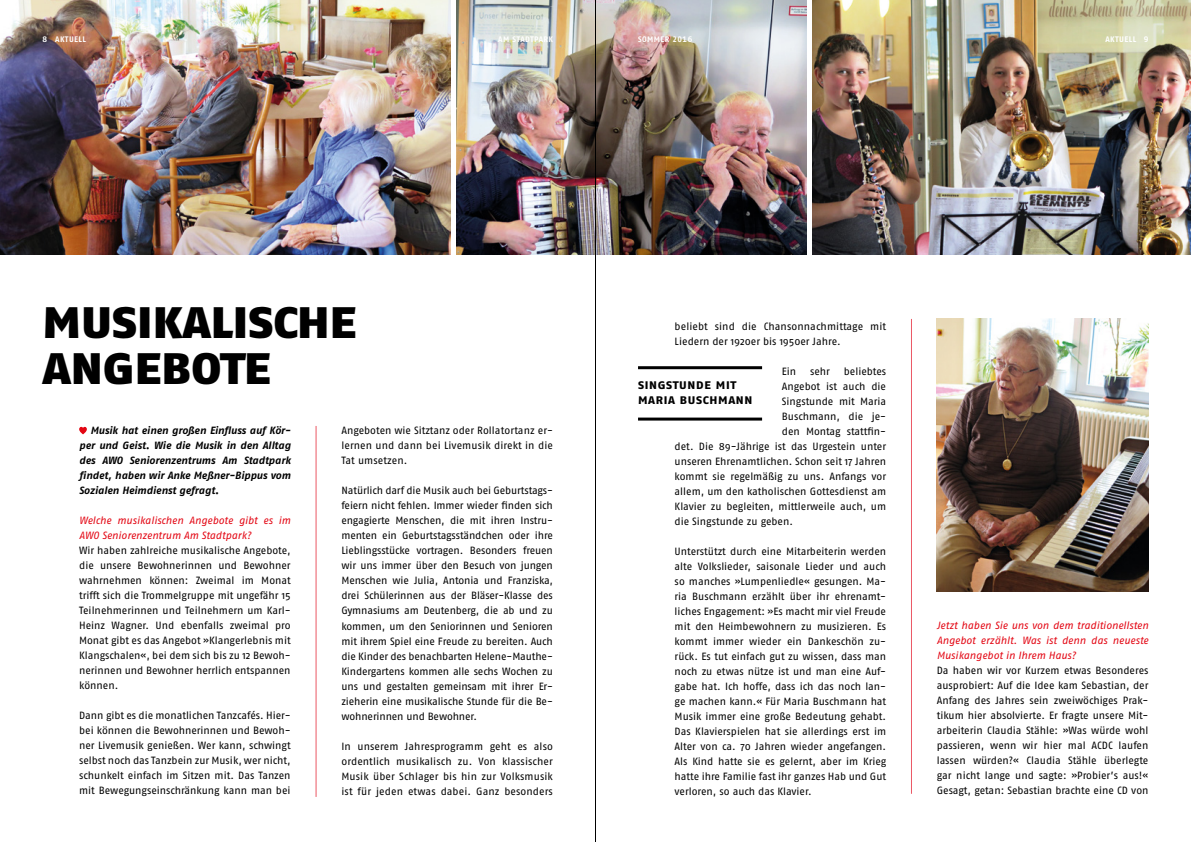
<style>
.page{position:relative;width:1191px;height:842px;background:#fff}
.page>*{position:absolute;margin:0;border:0;box-sizing:border-box;transform-origin:0 0}
.t1{font:900 44px/46.3px "Fago Ex";color:#000}
.t2{font:800 11px/15px "Fago Ex";letter-spacing:.06em;color:#000}
.t3{font:10.5px/15px "Fago No";color:#000;text-align:justify}
.t4{font:italic 700 10.5px/15px "Fago No";color:#000;text-align:justify}
.t5{font:italic 10.5px/15px "Fago No";letter-spacing:-.005em;color:#e30613}
.t6{font:8px "Fago No Bold TF";letter-spacing:.05em;color:#fff}
</style>
<div class="page">
<img style="left:812px;top:0;width:379px;height:254px">
<img style="left:0;top:0;width:451px;height:254px">
<img style="left:456px;top:0;width:351px;height:254px">
<svg style="left:79px;top:427px;width:8px;height:7px"></svg>
<hr style="left:638px;top:366px;width:124px;height:3px;background:#000">
<hr style="left:638px;top:418px;width:124px;height:3px;background:#000">
<hr style="left:316px;top:426px;width:1px;height:371px;background:#eb5764">
<hr style="left:911px;top:319px;width:1px;height:475px;background:#eb5764">
<img style="left:936px;top:319px;width:212px;height:272px">
<hr style="left:595px;top:0;width:1px;height:842px;background:#000">
<p class="t6" style="left:43px;top:35px;width:45px">8 AKTUELL</p>
<p class="t6" style="left:1105px;top:35px;width:44px">AKTUELL 9</p>
<p class="t6" style="left:498px;top:35px;width:56px">AM STADTPARK</p>
<p class="t6" style="left:638px;top:35px;width:56px">SOMMER 2016</p>
<h1 class="t1" style="left:43px;top:298px;width:315px">MUSIKALISCHE<br>ANGEBOTE</h1>
<p class="t4" style="left:79px;top:423px;width:213px;text-indent:11px">Musik hat einen großen Einfluss auf Kör&shy;per und Geist. Wie die Musik in den Alltag des AWO Seniorenzentrums Am Stadtpark findet, haben wir Anke Meßner-Bippus vom Sozialen Heimdienst gefragt.</p>
<p class="t5" style="left:79px;top:513px;width:213px">Welche musikalischen Angebote gibt es im<br>AWO Seniorenzentrum Am Stadtpark?</p>
<p class="t3" style="left:79px;top:543px;width:213px">Wir haben zahlreiche musikalische Angebote, die unsere Bewohnerinnen und Bewohner wahrnehmen können: Zweimal im Monat trifft sich die Trommelgruppe mit ungefähr 15<br>Teilnehmerinnen und Teilnehmern um Karl-Heinz Wagner. Und ebenfalls zweimal pro Monat gibt es das Angebot »Klangerlebnis mit Klangschalen«, bei dem sich bis zu 12 Bewoh&shy;nerinnen und Bewohner herrlich entspannen können.</p>
<p class="t3" style="left:79px;top:708px;width:213px">Dann gibt es die monatlichen Tanzcafés. Hier&shy;bei können die Bewohnerinnen und Bewoh&shy;ner Livemusik genießen. Wer kann, schwingt selbst noch das Tanzbein zur Musik, wer nicht, schunkelt einfach im Sitzen mit. Das Tanzen mit Bewegungseinschränkung kann man bei</p>
<p class="t3" style="left:341px;top:423px;width:213px">Angeboten wie Sitztanz oder Rollatortanz er&shy;lernen und dann bei Livemusik direkt in die Tat umsetzen.</p>
<p class="t3" style="left:341px;top:483px;width:213px">Natürlich darf die Musik auch bei Geburtstags&shy;feiern nicht fehlen. Immer wieder finden sich engagierte Menschen, die mit ihren Instru&shy;menten ein Geburtstagsständchen oder ihre Lieblingsstücke vortragen. Besonders freuen wir uns immer über den Besuch von jungen Menschen wie Julia, Antonia und Franziska, drei Schülerinnen aus der Bläser-Klasse des Gymnasiums am Deutenberg, die ab und zu kommen, um den Seniorinnen und Senioren mit ihrem Spiel eine Freude zu bereiten. Auch die Kinder des benachbarten Helene-Mauthe-Kindergartens kommen alle sechs Wochen zu uns und gestalten gemeinsam mit ihrer Er&shy;zieherin eine musikalische Stunde für die Be&shy;wohnerinnen und Bewohner.</p>
<p class="t3" style="left:341px;top:738px;width:213px">In unserem Jahresprogramm geht es also ordentlich musikalisch zu. Von klassischer Musik über Schlager bis hin zur Volksmusik ist für jeden etwas dabei. Ganz besonders</p>
<p class="t3" style="left:674px;top:318px;width:213px">beliebt sind die Chansonnachmittage mit<br>Liedern der 1920er bis 1950er Jahre.</p>
<p class="t3" style="left:782px;top:363px;width:16px">Ein</p>
<p class="t3" style="left:810px;top:363px;width:21px">sehr</p>
<p class="t3" style="left:844px;top:363px;width:44px">beliebtes</p>
<p class="t3" style="left:782px;top:378px;width:106px">Angebot ist auch die</p>
<p class="t3" style="left:782px;top:393px;width:106px">Singstunde mit Maria</p>
<p class="t3" style="left:782px;top:408px;width:106px">Buschmann, die je-</p>
<p class="t3" style="left:782px;top:423px;width:106px">den Montag stattfin-</p>
<p class="t3" style="left:674px;top:438px;width:213px">det. Die 89-Jährige ist das Urgestein unter</p>
<p class="t3" style="left:674px;top:453px;width:213px">unseren Ehrenamtlichen. Schon seit 17 Jahren</p>
<p class="t3" style="left:674px;top:468px;width:213px">kommt sie regelmäßig zu uns. Anfangs vor</p>
<p class="t3" style="left:674px;top:483px;width:213px">allem, um den katholischen Gottesdienst am</p>
<p class="t3" style="left:674px;top:498px;width:213px">Klavier zu begleiten, mittlerweile auch, um</p>
<p class="t3" style="left:674px;top:513px;width:120px">die Singstunde zu geben.</p>
<p class="t3" style="left:674px;top:543px;width:213px">Unterstützt durch eine Mitarbeiterin werden alte Volkslieder, saisonale Lieder und auch so manches »Lumpenliedle« gesungen. Ma&shy;ria Buschmann erzählt über ihr ehrenamt&shy;liches Engagement: »Es macht mir viel Freude mit den Heimbewohnern zu musizieren. Es kommt immer wieder ein Dankeschön zu&shy;rück. Es tut einfach gut zu wissen, dass man noch zu etwas nütze ist und man eine Auf&shy;gabe hat. Ich hoffe, dass ich das noch lan&shy;ge machen kann.« Für Maria Buschmann hat Musik immer eine große Bedeutung gehabt.<br>Das Klavierspielen hat sie allerdings erst im Alter von ca. 70 Jahren wieder angefangen.<br>Als Kind hatte sie es gelernt, aber im Krieg hatte ihre Familie fast ihr ganzes Hab und Gut verloren, so auch das Klavier.</p>
<p class="t2" style="left:638px;top:378px;width:116px">SINGSTUNDE MIT<br>MARIA BUSCHMANN</p>
<p class="t5" style="left:936px;top:618px;width:213px;text-align:justify">Jetzt haben Sie uns von dem traditionellsten Angebot erzählt. Was ist denn das neueste Musikangebot in Ihrem Haus?</p>
<p class="t3" style="left:936px;top:663px;width:213px">Da haben wir vor Kurzem etwas Besonderes ausprobiert: Auf die Idee kam Sebastian, der Anfang des Jahres sein zweiwöchiges Prak&shy;tikum hier absolvierte. Er fragte unsere Mit&shy;arbeiterin Claudia Stähle: »Was würde wohl passieren, wenn wir hier mal ACDC laufen lassen würden?« Claudia Stähle überlegte gar nicht lange und sagte: »Probier’s aus!« Gesagt, getan: Sebastian brachte eine CD von</p>
</div>
